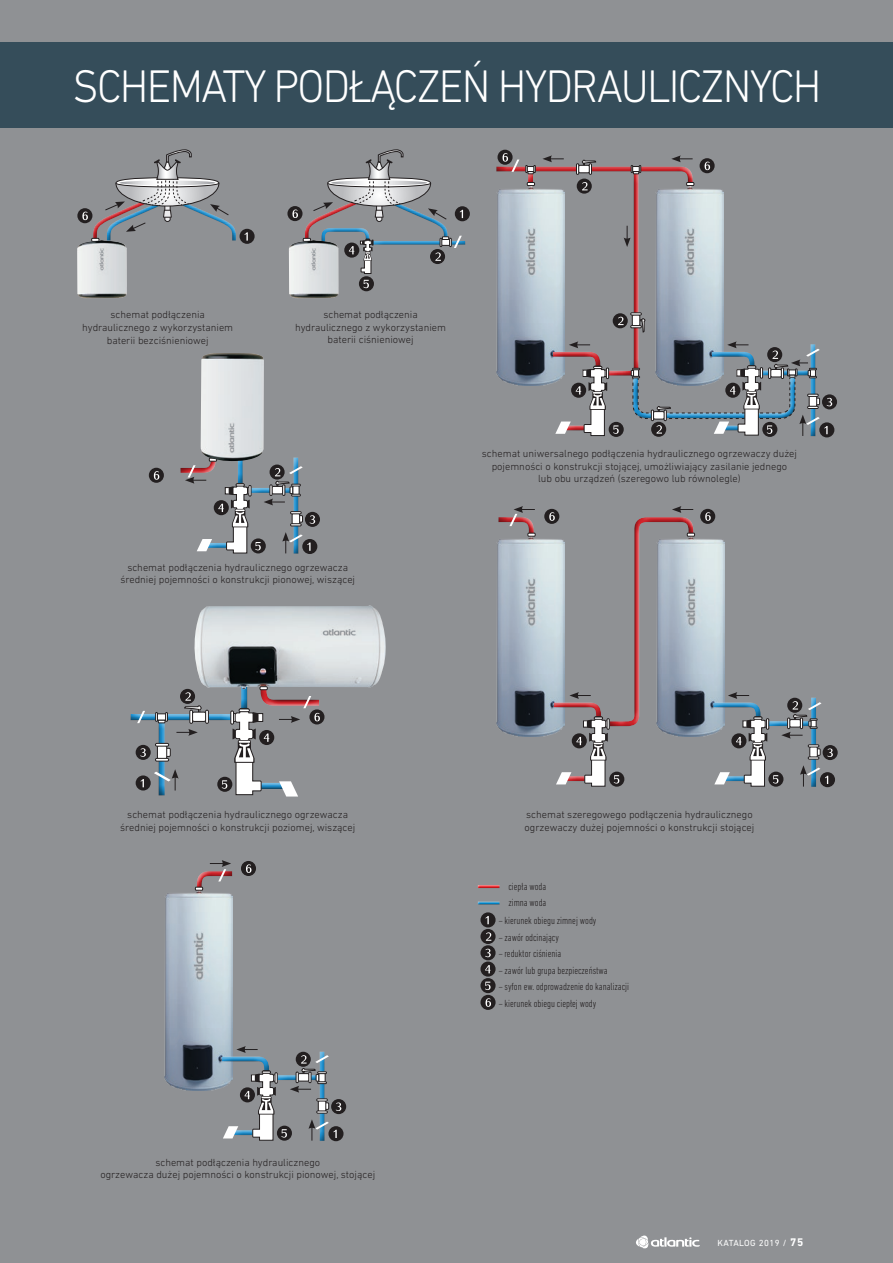
<style>
.page{position:relative;width:893px;height:1263px;background:#8f9194}
.page>*{position:absolute;margin:0;border:0;box-sizing:border-box;transform-origin:0 0}
.t1{font:300 46.5px "DIN Next LT Pro";letter-spacing:-.04em;color:#fff;scale:.95 1}
.t2{font:300 10.5px/12.6px "DIN Next LT Pro";color:#231f20;text-align:center}
.t3{font:300 condensed 10.5px/16.5px "DIN Next LT Pro";color:#231f20}
.t4{font:9px "DIN Next LT Pro";letter-spacing:.05em;color:#fff}
.s1{font-weight:700;font-size:11.25px}
</style>
<div class="page">
<div style="left:0;top:43px;width:893px;height:85px;background:#354d5a"></div>
<div style="left:372px;top:240px;width:96px;height:6px;background:#231f20;opacity:.75"></div>
<img style="left:165px;top:891px;width:68px;height:199px">
<img style="left:497px;top:537px;width:52px;height:199px">
<img style="left:695px;top:539px;width:29px;height:197px">
<img style="left:496px;top:190px;width:68px;height:196px">
<img style="left:656px;top:185px;width:68px;height:156px">
<div style="left:809px;top:346px;width:9px;height:91px;background:#898b8e"></div>
<div style="left:607px;top:370px;width:27px;height:8px;background:#231f20;opacity:.75"></div>
<div style="left:633px;top:173px;width:7px;height:198px;background:#231f20;opacity:.75"></div>
<svg style="left:630px;top:313px;width:15px;height:19px"></svg>
<div style="left:292px;top:459px;width:9px;height:95px;background:#231f20;opacity:.75"></div>
<div style="left:156px;top:719px;width:9px;height:78px;background:#231f20;opacity:.75"></div>
<img style="left:194px;top:605px;width:192px;height:83px">
<div style="left:129px;top:712px;width:103px;height:8px;background:#231f20;opacity:.75"></div>
<div style="left:205px;top:710px;width:4px;height:14px;border:1px solid #231f20"></div>
<div style="left:190px;top:710px;width:3px;height:14px;border:1px solid #231f20"></div>
<div style="left:165px;top:748px;width:6px;height:9px;border:1px solid #231f20"></div>
<div style="left:157px;top:745px;width:10px;height:14px;background:#fff;border-radius:2px"></div>
<div style="left:157px;top:745px;width:10px;height:14px;border:1px solid #231f20;border-radius:2px"></div>
<div style="left:155px;top:743px;width:14px;height:3px;border:1px solid #231f20"></div>
<div style="left:155px;top:758px;width:14px;height:3px;border:1px solid #231f20"></div>
<svg style="left:155px;top:712px;width:13px;height:11px"></svg>
<svg style="left:137px;top:711px;width:8px;height:12px"></svg>
<img style="left:201px;top:353px;width:63px;height:102px">
<img style="left:77px;top:243px;width:50px;height:55px">
<img style="left:289px;top:245px;width:50px;height:53px">
<hr style="left:477px;top:884px;width:24px;height:4px;background:#231f20;opacity:.75">
<hr style="left:477px;top:901px;width:24px;height:4px;background:#231f20;opacity:.75">
<svg style="left:636px;top:1235px;width:64px;height:13px"></svg>
<svg style="left:77px;top:208px;width:15px;height:15px"></svg>
<svg style="left:82px;top:150px;width:154px;height:93px"></svg>
<div style="left:240px;top:229px;width:15px;height:15px;background:#231f20;border-radius:50%"></div>
<svg style="left:245px;top:232px;width:3px;height:9px"></svg>
<svg style="left:287px;top:206px;width:16px;height:15px"></svg>
<svg style="left:624px;top:226px;width:7px;height:21px"></svg>
<div style="left:819px;top:422px;width:15px;height:15px;background:#231f20;border-radius:50%"></div>
<div style="left:613px;top:313px;width:15px;height:15px;background:#231f20;border-radius:50%"></div>
<svg style="left:618px;top:317px;width:6px;height:8px"></svg>
<div style="left:822px;top:394px;width:15px;height:15px;background:#231f20;border-radius:50%"></div>
<svg style="left:631px;top:341px;width:201px;height:95px"></svg>
<div style="left:609px;top:422px;width:15px;height:15px;background:#231f20;border-radius:50%"></div>
<svg style="left:552px;top:341px;width:67px;height:95px"></svg>
<svg style="left:700px;top:158px;width:15px;height:15px"></svg>
<svg style="left:705px;top:162px;width:5px;height:8px"></svg>
<svg style="left:497px;top:150px;width:16px;height:15px"></svg>
<svg style="left:577px;top:179px;width:15px;height:15px"></svg>
<svg style="left:496px;top:153px;width:198px;height:37px"></svg>
<svg style="left:455px;top:206px;width:15px;height:15px"></svg>
<svg style="left:292px;top:150px;width:171px;height:124px"></svg>
<div style="left:359px;top:276px;width:15px;height:15px;background:#231f20;border-radius:50%"></div>
<svg style="left:363px;top:280px;width:6px;height:8px"></svg>
<div style="left:302px;top:539px;width:15px;height:15px;background:#231f20;border-radius:50%"></div>
<div style="left:305px;top:512px;width:15px;height:15px;background:#231f20;border-radius:50%"></div>
<svg style="left:180px;top:455px;width:135px;height:98px"></svg>
<div style="left:149px;top:468px;width:15px;height:15px;background:#231f20;border-radius:50%"></div>
<svg style="left:154px;top:471px;width:5px;height:9px"></svg>
<svg style="left:498px;top:506px;width:38px;height:31px"></svg>
<div style="left:700px;top:509px;width:15px;height:15px;background:#231f20;border-radius:50%"></div>
<svg style="left:705px;top:512px;width:6px;height:9px"></svg>
<div style="left:544px;top:509px;width:15px;height:15px;background:#231f20;border-radius:50%"></div>
<svg style="left:195px;top:860px;width:38px;height:31px"></svg>
<svg style="left:328px;top:1126px;width:16px;height:15px"></svg>
<div style="left:331px;top:1099px;width:15px;height:15px;background:#231f20;border-radius:50%"></div>
<svg style="left:221px;top:1046px;width:120px;height:95px"></svg>
<div style="left:241px;top:861px;width:15px;height:15px;background:#231f20;border-radius:50%"></div>
<svg style="left:246px;top:864px;width:5px;height:9px"></svg>
<svg style="left:176px;top:729px;width:22px;height:7px"></svg>
<svg style="left:154px;top:769px;width:25px;height:21px"></svg>
<div style="left:136px;top:775px;width:15px;height:15px;background:#231f20;border-radius:50%"></div>
<svg style="left:141px;top:779px;width:3px;height:8px"></svg>
<div style="left:136px;top:745px;width:15px;height:15px;background:#231f20;border-radius:50%"></div>
<svg style="left:140px;top:748px;width:6px;height:9px"></svg>
<svg style="left:217px;top:777px;width:15px;height:15px"></svg>
<div style="left:180px;top:689px;width:15px;height:15px;background:#231f20;border-radius:50%"></div>
<svg style="left:184px;top:692px;width:24px;height:31px"></svg>
<div style="left:309px;top:709px;width:15px;height:15px;background:#231f20;border-radius:50%"></div>
<svg style="left:222px;top:678px;width:98px;height:118px"></svg>
<div style="left:480px;top:912px;width:16px;height:15px;background:#231f20;border-radius:50%"></div>
<svg style="left:485px;top:916px;width:4px;height:8px"></svg>
<svg style="left:480px;top:929px;width:16px;height:15px"></svg>
<svg style="left:486px;top:932px;width:5px;height:9px"></svg>
<svg style="left:480px;top:945px;width:16px;height:15px"></svg>
<svg style="left:485px;top:949px;width:6px;height:8px"></svg>
<div style="left:480px;top:961px;width:16px;height:15px;background:#231f20;border-radius:50%"></div>
<svg style="left:485px;top:965px;width:6px;height:8px"></svg>
<svg style="left:480px;top:978px;width:16px;height:15px"></svg>
<svg style="left:485px;top:982px;width:6px;height:8px"></svg>
<div style="left:480px;top:995px;width:16px;height:15px;background:#231f20;border-radius:50%"></div>
<svg style="left:485px;top:998px;width:6px;height:9px"></svg>
<div style="left:820px;top:772px;width:15px;height:15px;background:#231f20;border-radius:50%"></div>
<div style="left:823px;top:745px;width:15px;height:15px;background:#231f20;border-radius:50%"></div>
<svg style="left:712px;top:692px;width:121px;height:95px"></svg>
<svg style="left:549px;top:506px;width:146px;height:281px"></svg>
<h1 class="t1" style="left:73px;top:60px;width:790px">SCHEMATY PODŁĄCZEŃ HYDRAULICZNYCH</h1>
<p class="t2" style="left:82px;top:308px;width:152px">schemat podłączenia hydraulicznego z wykorzystaniem baterii bezciśnieniowej</p>
<p class="t2" style="left:295px;top:308px;width:152px">schemat podłączenia hydraulicznego z wykorzystaniem baterii ciśnieniowej</p>
<p class="t2" style="left:120px;top:560px;width:236px">schemat podłączenia hydraulicznego ogrzewacza średniej pojemności o konstrukcji pionowej, wiszącej</p>
<p class="t2" style="left:482px;top:447px;width:317px">schemat uniwersalnego podłączenia hydraulicznego ogrzewaczy dużej pojemności o konstrukcji stojącej, umożliwiający zasilanie jednego<br>lub obu urządzeń (szeregowo lub równolegle)</p>
<p class="t2" style="left:120px;top:808px;width:237px">schemat podłączenia hydraulicznego ogrzewacza średniej pojemności o konstrukcji poziomej, wiszącej</p>
<p class="t2" style="left:100px;top:1156px;width:276px">schemat podłączenia hydraulicznego<br>ogrzewacza dużej pojemności o konstrukcji pionowej, stojącej</p>
<p class="t2" style="left:524px;top:808px;width:231px;text-align:left">schemat szeregowego podłączenia hydraulicznego ogrzewaczy dużej pojemności o konstrukcji stojącej</p>
<p class="t3" style="left:508px;top:878px;width:39px">ciepła woda zimna woda</p>
<p class="t3" style="left:499px;top:912px;width:99px">– kierunek obiegu zimnej wody</p>
<p class="t3" style="left:499px;top:929px;width:62px">– zawór odcinający</p>
<p class="t3" style="left:499px;top:945px;width:64px">– reduktor ciśnienia</p>
<p class="t3" style="left:499px;top:962px;width:111px">– zawór lub grupa bezpieczeństwa</p>
<p class="t3" style="left:499px;top:978px;width:132px">– syfon ew. odprowadzenie do kanalizacji</p>
<p class="t3" style="left:499px;top:995px;width:99px">– kierunek obiegu ciepłej wody</p>
<p class="t4" style="left:717px;top:1238px;width:87px">KATALOG 2019 / <span class="s1">75</span></p>
</div>
